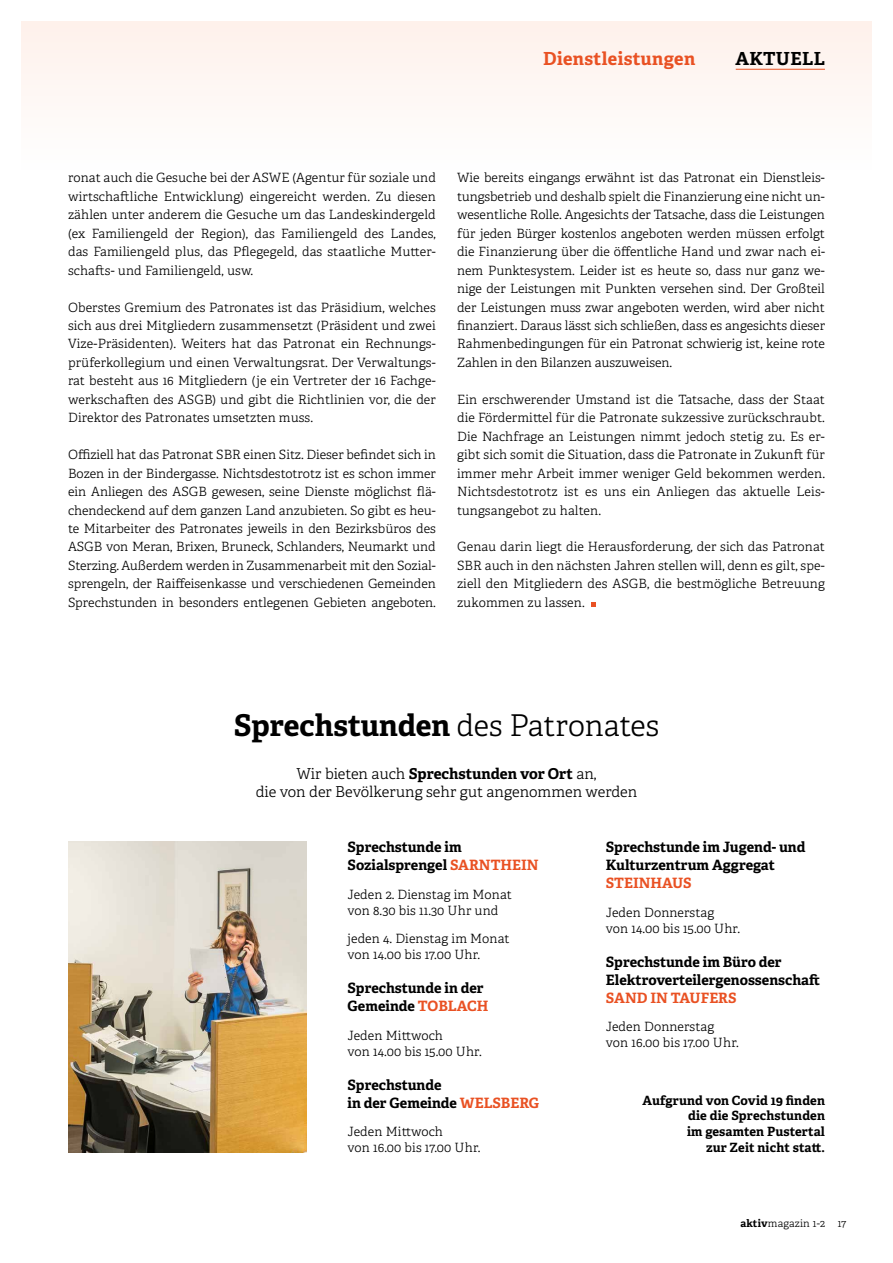
<style>
.page{position:relative;width:893px;height:1263px;background:#fff}
.page>*{position:absolute;margin:0;border:0;box-sizing:border-box;transform-origin:0 0}
.t1{font:700 30px "Adelle";color:#000}
.t2{font:700 18px "Adelle";letter-spacing:.02em;color:#e95123}
.t3{font:700 18px "Adelle";letter-spacing:.02em;color:#000}
.t4{font:300 15px/18.5px "Adelle";color:#000;text-align:center}
.t5{font:700 14.25px/18px "Adelle";color:#000}
.t6{font:700 14.25px "Adelle";color:#e95123}
.t7{font:300 12.75px/18.5px "Adelle";letter-spacing:.01em;color:#000;text-align:justify}
.t8{font:700 12.75px/15.9px "Adelle";letter-spacing:.01em;color:#000;text-align:right}
.t9{font:300 10.5px "Adelle";letter-spacing:.02em;color:#000}
.s1{font-weight:300}
.s2{font-weight:700}
.s3{color:#e95123}
</style>
<div class="page">
<div style="left:21px;top:21px;width:851px;height:149px;background:#fef7f4"></div>
<svg style="left:591px;top:602px;width:4px;height:5px"></svg>
<img style="left:68px;top:841px;width:238px;height:311px">
<hr style="left:736px;top:69px;width:89px;height:1px;background:#e95123">
<h2 class="t2" style="left:543px;top:47px;width:154px">Dienstleistungen</h2>
<h2 class="t3" style="left:735px;top:47px;width:91px">AKTUELL</h2>
<p class="t7" style="left:68px;top:169px;width:369px">ronat auch die Gesuche bei der ASWE (Agentur für soziale und wirtschaftliche Entwicklung) eingereicht werden. Zu diesen zählen unter anderem die Gesuche um das Landeskindergeld (ex Familiengeld der Region), das Familiengeld des Landes, das Familiengeld plus, das Pflegegeld, das staatliche Mutter&shy;schafts- und Familiengeld, usw.</p>
<p class="t7" style="left:68px;top:298px;width:369px">Oberstes Gremium des Patronates ist das Präsidium, welches sich aus drei Mitgliedern zusammensetzt (Präsident und zwei Vize-Präsidenten). Weiters hat das Patronat ein Rechnungs&shy;prüferkollegium und einen Verwaltungsrat. Der Verwaltungs&shy;rat besteht aus 16 Mitgliedern (je ein Vertreter der 16 Fachge&shy;werkschaften des ASGB) und gibt die Richtlinien vor, die der Direktor des Patronates umsetzten muss.</p>
<p class="t7" style="left:68px;top:446px;width:369px">Offiziell hat das Patronat SBR einen Sitz. Dieser befindet sich in Bozen in der Bindergasse. Nichtsdestotrotz ist es schon immer ein Anliegen des ASGB gewesen, seine Dienste möglichst flä&shy;chendeckend auf dem ganzen Land anzubieten. So gibt es heu&shy;te Mitarbeiter des Patronates jeweils in den Bezirksbüros des ASGB von Meran, Brixen, Bruneck, Schlanders, Neumarkt und Sterzing. Außerdem werden in Zusammenarbeit mit den Sozial&shy;sprengeln, der Raiffeisenkasse und verschiedenen Gemeinden Sprechstunden in besonders entlegenen Gebieten angeboten.</p>
<p class="t7" style="left:457px;top:169px;width:369px">Wie bereits eingangs erwähnt ist das Patronat ein Dienstleis&shy;tungsbetrieb und deshalb spielt die Finanzierung eine nicht un&shy;wesentliche Rolle. Angesichts der Tatsache, dass die Leistungen für jeden Bürger kostenlos angeboten werden müssen erfolgt die Finanzierung über die öffentliche Hand und zwar nach ei&shy;nem Punktesystem. Leider ist es heute so, dass nur ganz we&shy;nige der Leistungen mit Punkten versehen sind. Der Großteil der Leistungen muss zwar angeboten werden, wird aber nicht finanziert. Daraus lässt sich schließen, dass es angesichts dieser Rahmenbedingungen für ein Patronat schwierig ist, keine rote Zahlen in den Bilanzen auszuweisen.</p>
<p class="t7" style="left:457px;top:390px;width:369px">Ein erschwerender Umstand ist die Tatsache, dass der Staat die Fördermittel für die Patronate sukzessive zurückschraubt.<br>Die Nachfrage an Leistungen nimmt jedoch stetig zu. Es er&shy;gibt sich somit die Situation, dass die Patronate in Zukunft für immer mehr Arbeit immer weniger Geld bekommen werden.<br>Nichtsdestotrotz ist es uns ein Anliegen das aktuelle Leis&shy;tungsangebot zu halten.</p>
<p class="t7" style="left:457px;top:538px;width:369px">Genau darin liegt die Herausforderung, der sich das Patronat SBR auch in den nächsten Jahren stellen will, denn es gilt, spe&shy;ziell den Mitgliedern des ASGB, die bestmögliche Betreuung zukommen zu lassen.</p>
<h1 class="t1" style="left:234px;top:706px;width:427px">Sprechstunden <span class="s1">des Patronates</span></h1>
<p class="t4" style="left:256px;top:765px;width:383px">Wir bieten auch <span class="s2">Sprechstunden vor Ort</span> an,<br>die von der Bevölkerung sehr gut angenommen werden</p>
<p class="t5" style="left:348px;top:838px;width:193px">Sprechstunde im<br>Sozialsprengel <span class="s3">SARNTHEIN</span></p>
<p class="t7" style="left:348px;top:886px;width:166px;line-height:15.9px">Jeden 2. Dienstag im Monat von 8.30 bis 11.30 Uhr und</p>
<p class="t7" style="left:348px;top:931px;width:164px;line-height:15.9px">jeden 4. Dienstag im Monat von 14.00 bis 17.00 Uhr.</p>
<p class="t5" style="left:348px;top:979px;width:142px">Sprechstunde in der<br>Gemeinde <span class="s3">TOBLACH</span></p>
<p class="t7" style="left:348px;top:1027px;width:136px;line-height:15.9px">Jeden Mittwoch<br>von 14.00 bis 15.00 Uhr.</p>
<p class="t5" style="left:348px;top:1076px;width:193px">Sprechstunde<br>in der Gemeinde <span class="s3">WELSBERG</span></p>
<p class="t7" style="left:348px;top:1124px;width:134px;line-height:15.9px">Jeden Mittwoch<br>von 16.00 bis 17.00 Uhr.</p>
<p class="t5" style="left:606px;top:838px;width:201px">Sprechstunde im Jugend- und<br>Kulturzentrum Aggregat</p>
<p class="t6" style="left:606px;top:874px;width:87px">STEINHAUS</p>
<p class="t7" style="left:606px;top:904px;width:136px;line-height:15.9px">Jeden Donnerstag<br>von 14.00 bis 15.00 Uhr.</p>
<p class="t5" style="left:606px;top:953px;width:216px">Sprechstunde im Büro der<br>Elektroverteilergenossenschaft</p>
<p class="t6" style="left:606px;top:988px;width:132px">SAND IN TAUFERS</p>
<p class="t7" style="left:606px;top:1019px;width:134px;line-height:15.9px">Jeden Donnerstag von 16.00 bis 17.00 Uhr.</p>
<p class="t8" style="left:643px;top:1092px;width:184px">Aufgrund von Covid 19 finden die die Sprechstunden<br>im gesamten Pustertal<br>zur Zeit nicht statt.</p>
<p class="t9" style="left:740px;top:1217px;width:108px"><span class="s2">aktiv</span>magazin 1-2 17</p>
</div>
